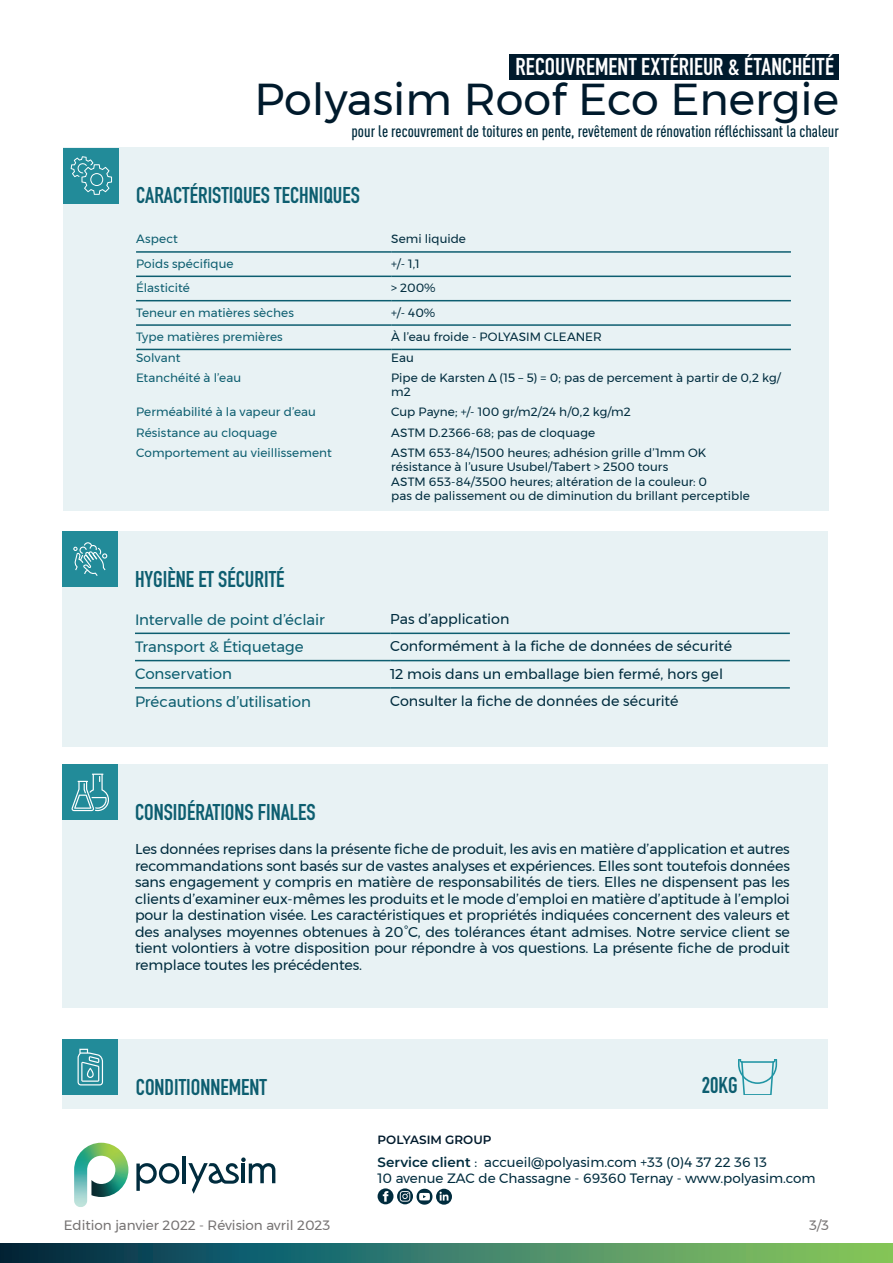
<style>
.page{position:relative;width:893px;height:1263px;background:#fff}
.page>*{position:absolute;margin:0;border:0;box-sizing:border-box;transform-origin:0 0}
.t1{font:44.55px "Montserrat";color:#001a2c}
.t2{font:700 24px "DIN Condensed";letter-spacing:.01em;color:#fff}
.t3{font:700 22.5px "DIN Condensed";color:#0d5e70}
.t4{font:500 condensed 16.5px "DINOT";color:#002c3e}
.t5{font:15px "Montserrat";letter-spacing:-.005em;color:#0d5e70}
.t6{font:14.25px/16.5px "Montserrat";letter-spacing:-.005em;color:#002c3e;text-align:justify}
.t7{font:13.5px/16.2px "Montserrat";color:#002c3e}
.t8{font:13.5px "Montserrat";color:#767373}
.t9{font:12px/14.4px "Montserrat";letter-spacing:.005em;color:#002c3e}
.t10{font:12px "Montserrat";letter-spacing:.005em;color:#0d5e70}
.t11{font:600 12px "Montserrat";color:#001a2c}
.s1{font-weight:600}
</style>
<div class="page">
<svg style="left:0;top:1244px;width:893px;height:19px;background:#3d7d61"></svg>
<hr style="left:183px;top:1156px;width:3px;height:27px;background:#002c3e">
<svg style="left:136px;top:1163px;width:43px;height:28px"></svg>
<svg style="left:188px;top:1157px;width:87px;height:37px"></svg>
<img style="left:74px;top:1143px;width:54px;height:64px">
<svg style="left:378px;top:1188px;width:74px;height:17px"></svg>
<div style="left:64px;top:148px;width:765px;height:363px;background:#e8f2f4"></div>
<div style="left:64px;top:148px;width:55px;height:55px;background:#228b99"></div>
<hr style="left:136px;top:251px;width:255px;height:2px;background:#0d5e70">
<hr style="left:391px;top:251px;width:400px;height:2px;background:#0d5e70">
<hr style="left:136px;top:276px;width:255px;height:1px;background:#0d5e70">
<hr style="left:391px;top:276px;width:400px;height:1px;background:#0d5e70">
<hr style="left:136px;top:300px;width:255px;height:1px;background:#0d5e70">
<hr style="left:391px;top:300px;width:400px;height:1px;background:#0d5e70">
<hr style="left:136px;top:324px;width:255px;height:2px;background:#0d5e70">
<hr style="left:391px;top:324px;width:400px;height:2px;background:#0d5e70">
<hr style="left:136px;top:349px;width:255px;height:1px;background:#0d5e70">
<hr style="left:391px;top:349px;width:400px;height:1px;background:#0d5e70">
<svg style="left:71px;top:156px;width:41px;height:39px"></svg>
<div style="left:63px;top:531px;width:765px;height:216px;background:#e8f2f4"></div>
<div style="left:63px;top:531px;width:55px;height:56px;background:#228b99"></div>
<hr style="left:135px;top:632px;width:255px;height:2px;background:#0d5e70">
<hr style="left:390px;top:632px;width:400px;height:2px;background:#0d5e70">
<hr style="left:135px;top:660px;width:255px;height:1px;background:#0d5e70">
<hr style="left:390px;top:660px;width:400px;height:1px;background:#0d5e70">
<hr style="left:135px;top:687px;width:255px;height:2px;background:#0d5e70">
<hr style="left:390px;top:687px;width:400px;height:2px;background:#0d5e70">
<svg style="left:73px;top:542px;width:34px;height:34px"></svg>
<div style="left:63px;top:765px;width:765px;height:243px;background:#e8f2f4"></div>
<div style="left:63px;top:765px;width:55px;height:55px;background:#228b99"></div>
<svg style="left:71px;top:774px;width:38px;height:37px"></svg>
<div style="left:63px;top:1039px;width:765px;height:70px;background:#e8f2f4"></div>
<div style="left:63px;top:1039px;width:55px;height:56px;background:#228b99"></div>
<svg style="left:78px;top:1049px;width:25px;height:36px"></svg>
<svg style="left:738px;top:1059px;width:39px;height:36px"></svg>
<div style="left:510px;top:54px;width:329px;height:26px;background:#001a2c"></div>
<h2 class="t2" style="left:515px;top:51px;width:320px">RECOUVREMENT EXTÉRIEUR &amp; ÉTANCHÉITÉ</h2>
<h1 class="t1" style="left:254px;top:65px;width:586px">Polyasim Roof Eco Energie</h1>
<p class="t4" style="left:352px;top:121px;width:489px">pour le recouvrement de toitures en pente, revêtement de rénovation réfléchissant la chaleur</p>
<h3 class="t3" style="left:136px;top:180px;width:225px">CARACTÉRISTIQUES TECHNIQUES</h3>
<p class="t10" style="left:136px;top:230px;width:43px">Aspect</p>
<p class="t9" style="left:391px;top:232px;width:76px">Semi liquide</p>
<p class="t10" style="left:136px;top:254px;width:99px">Poids spécifique</p>
<p class="t9" style="left:391px;top:256px;width:30px">+/- 1,1</p>
<p class="t10" style="left:136px;top:279px;width:55px">Élasticité</p>
<p class="t9" style="left:391px;top:281px;width:46px">&gt; 200%</p>
<p class="t10" style="left:136px;top:303px;width:159px">Teneur en matières sèches</p>
<p class="t9" style="left:391px;top:305px;width:46px">+/- 40%</p>
<p class="t10" style="left:136px;top:327px;width:148px">Type matières premières</p>
<p class="t9" style="left:391px;top:329px;width:212px">À l’eau froide - POLYASIM CLEANER</p>
<p class="t10" style="left:136px;top:348px;width:46px">Solvant</p>
<p class="t9" style="left:391px;top:350px;width:24px">Eau</p>
<p class="t10" style="left:136px;top:368px;width:107px">Etanchéité à l’eau</p>
<p class="t9" style="left:391px;top:370px;width:391px">Pipe de Karsten ∆ (15 – 5) = 0; pas de percement à partir de 0,2 kg/ m2</p>
<p class="t10" style="left:136px;top:403px;width:181px">Perméabilité à la vapeur d’eau</p>
<p class="t9" style="left:391px;top:405px;width:241px">Cup Payne; +/- 100 gr/m2/24 h/0,2 kg/m2</p>
<p class="t10" style="left:136px;top:423px;width:143px">Résistance au cloquage</p>
<p class="t9" style="left:391px;top:425px;width:205px">ASTM D.2366-68; pas de cloquage</p>
<p class="t10" style="left:136px;top:443px;width:197px">Comportement au vieillissement</p>
<p class="t9" style="left:391px;top:445px;width:360px">ASTM 653-84/1500 heures; adhésion grille d’1mm OK résistance à l’usure Usubel/Tabert &gt; 2500 tours<br>ASTM 653-84/3500 heures; altération de la couleur: 0<br>pas de palissement ou de diminution du brillant perceptible</p>
<h3 class="t3" style="left:135px;top:564px;width:151px">HYGIÈNE ET SÉCURITÉ</h3>
<p class="t5" style="left:135px;top:608px;width:191px">Intervalle de point d’éclair</p>
<p class="t6" style="left:390px;top:611px;width:121px">Pas d’application</p>
<p class="t5" style="left:135px;top:635px;width:170px">Transport &amp; Étiquetage</p>
<p class="t6" style="left:390px;top:638px;width:343px">Conformément à la fiche de données de sécurité</p>
<p class="t5" style="left:135px;top:663px;width:98px">Conservation</p>
<p class="t6" style="left:390px;top:665px;width:334px">12 mois dans un emballage bien fermé, hors gel</p>
<p class="t5" style="left:135px;top:690px;width:177px">Précautions d’utilisation</p>
<p class="t6" style="left:390px;top:692px;width:290px">Consulter la fiche de données de sécurité</p>
<h3 class="t3" style="left:135px;top:797px;width:182px">CONSIDÉRATIONS FINALES</h3>
<p class="t6" style="left:135px;top:841px;width:656px">Les données reprises dans la présente fiche de produit, les avis en matière d’application et autres recommandations sont basés sur de vastes analyses et expériences. Elles sont toutefois données sans engagement y compris en matière de responsabilités de tiers. Elles ne dispensent pas les clients d’examiner eux-mêmes les produits et le mode d’emploi en matière d’aptitude à l’emploi pour la destination visée. Les caractéristiques et propriétés indiquées concernent des valeurs et des analyses moyennes obtenues à 20°C, des tolérances étant admises. Notre service client se tient volontiers à votre disposition pour répondre à vos questions. La présente fiche de produit remplace toutes les précédentes.</p>
<h3 class="t3" style="left:136px;top:1071px;width:133px">CONDITIONNEMENT</h3>
<h3 class="t3" style="left:702px;top:1070px;width:37px">20KG</h3>
<p class="t11" style="left:378px;top:1132px;width:116px">POLYASIM GROUP</p>
<p class="t7" style="left:378px;top:1154px;width:440px"><span class="s1">Service client</span> : accueil@polyasim.com +33 (0)4 37 22 36 13<br>10 avenue ZAC de Chassagne - 69360 Ternay - www.polyasim.com</p>
<p class="t8" style="left:64px;top:1215px;width:268px">Edition janvier 2022 - Révision avril 2023</p>
<p class="t8" style="left:809px;top:1215px;width:22px">3/3</p>
</div>
